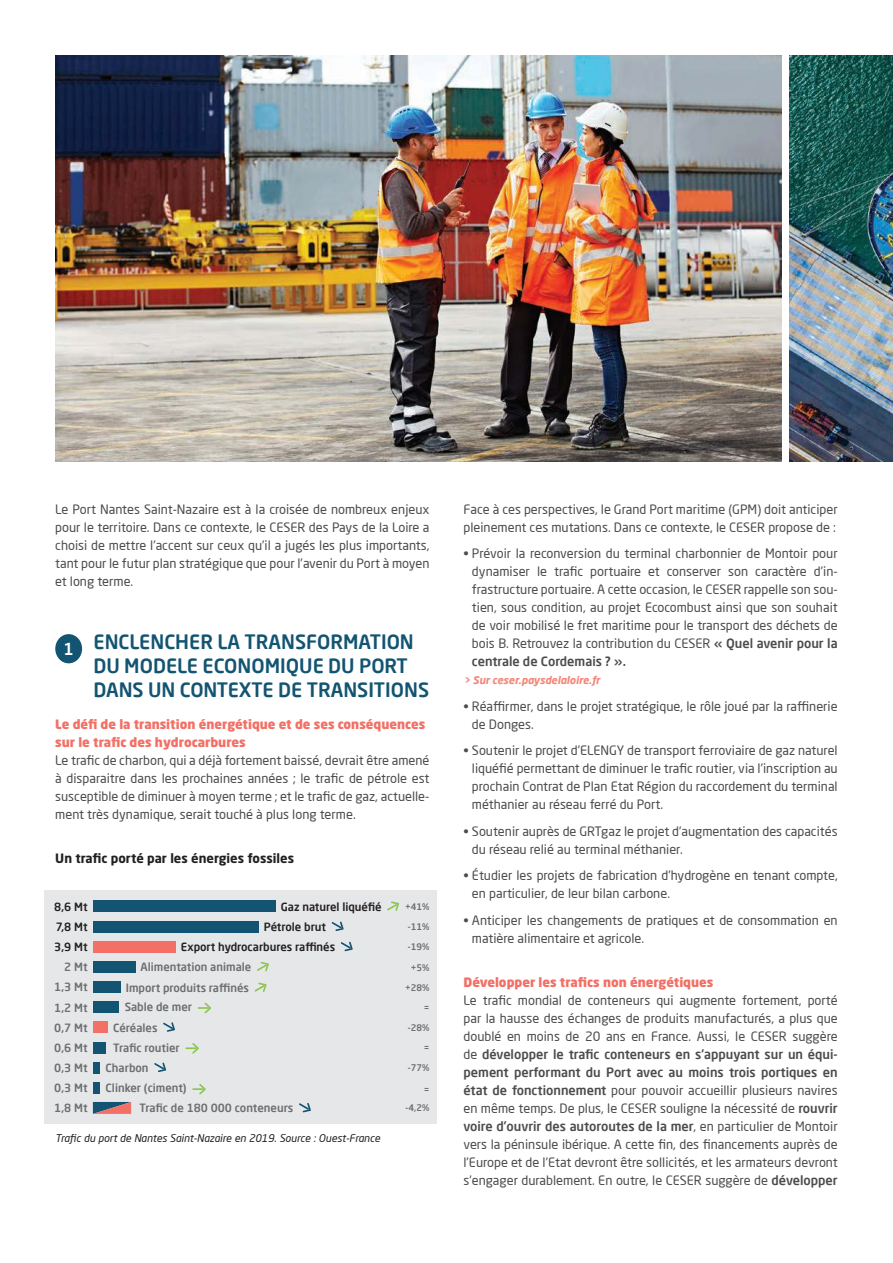
<style>
.page{position:relative;width:893px;height:1263px;background:#fff}
.page>*{position:absolute;margin:0;border:0;box-sizing:border-box;transform-origin:0 0}
.t1{font:500 19.5px/24px "Neo Sans Pro";color:#125471}
.t2{font:12.75px/18px "Neo Sans Pro";color:#4c4c4e;text-align:justify}
.t3{font:900 12.75px/18px "Neo Sans Std";color:#f27066}
.t4{font:700 12.75px "Neo Sans Std";color:#221f1f}
.t5{font:500 11.25px/20.1px "Neo Sans Pro";color:#6c6e70;text-align:right}
.t6{font:500 11.25px/20.1px "Neo Sans Pro";color:#221f1f}
.t7{font:italic 10.5px "Neo Sans Pro";color:#221f1f}
.t8{font:italic 700 10.5px "Neo Sans Pro";color:#f48577}
.t9{font:500 9px/18.1px "Neo Sans Pro";color:#6c6e70;text-align:right}
.s1{font-weight:500}
</style>
<div class="page">
<img style="left:789px;top:55px;width:104px;height:407px">
<img style="left:55px;top:55px;width:726px;height:407px">
<div style="left:55px;top:634px;width:27px;height:29px;background:#125471;border-radius:50%"></div>
<div style="left:45px;top:890px;width:392px;height:233px;background:#e6e7e8"></div>
<div style="left:93px;top:900px;width:183px;height:12px;background:#125471"></div>
<div style="left:93px;top:921px;width:166px;height:11px;background:#125471"></div>
<div style="left:93px;top:941px;width:83px;height:12px;background:#f27066"></div>
<div style="left:93px;top:961px;width:42px;height:12px;background:#125471"></div>
<div style="left:93px;top:981px;width:28px;height:12px;background:#125471"></div>
<div style="left:93px;top:1001px;width:25px;height:12px;background:#125471"></div>
<div style="left:93px;top:1021px;width:15px;height:12px;background:#f27066"></div>
<div style="left:93px;top:1041px;width:13px;height:12px;background:#125471"></div>
<div style="left:93px;top:1062px;width:6px;height:11px;background:#125471"></div>
<div style="left:93px;top:1082px;width:6px;height:12px;background:#125471"></div>
<svg style="left:93px;top:1102px;width:38px;height:12px"></svg>
<svg style="left:387px;top:901px;width:12px;height:10px"></svg>
<svg style="left:332px;top:921px;width:12px;height:10px"></svg>
<svg style="left:341px;top:942px;width:12px;height:9px"></svg>
<svg style="left:257px;top:962px;width:12px;height:9px"></svg>
<svg style="left:254px;top:982px;width:13px;height:10px"></svg>
<svg style="left:198px;top:1002px;width:13px;height:11px"></svg>
<svg style="left:163px;top:1022px;width:12px;height:10px"></svg>
<svg style="left:185px;top:1043px;width:14px;height:11px"></svg>
<svg style="left:154px;top:1062px;width:12px;height:10px"></svg>
<svg style="left:192px;top:1084px;width:14px;height:10px"></svg>
<svg style="left:299px;top:1103px;width:12px;height:9px"></svg>
<p class="t2" style="left:55px;top:500px;width:376px">Le Port Nantes Saint-Nazaire est à la croisée de nombreux enjeux pour le territoire. Dans ce contexte, le CESER des Pays de la Loire a choisi de mettre l’accent sur ceux qu’il a jugés les plus importants, tant pour le futur plan stratégique que pour l’avenir du Port à moyen et long terme.</p>
<h1 class="t1" style="left:93px;top:630px;width:337px;text-indent:-30px"><sub>1</sub> ENCLENCHER LA TRANSFORMATION<br>DU MODELE ECONOMIQUE DU PORT<br>DANS UN CONTEXTE DE TRANSITIONS</h1>
<p class="t3" style="left:55px;top:715px;width:371px">Le défi de la transition énergétique et de ses conséquences sur le trafic des hydrocarbures</p>
<p class="t2" style="left:55px;top:751px;width:376px">Le trafic de charbon, qui a déjà fortement baissé, devrait être amené à disparaitre dans les prochaines années ; le trafic de pétrole est susceptible de diminuer à moyen terme ; et le trafic de gaz, actuelle&shy;ment très dynamique, serait touché à plus long terme.</p>
<p class="t4" style="left:55px;top:853px;width:240px">Un trafic porté par les énergies fossiles</p>
<p class="t6" style="left:54px;top:896px;width:35px">8,6 Mt</p>
<p class="t6" style="left:281px;top:896px;width:102px">Gaz naturel liquéfié</p>
<p class="t6" style="left:264px;top:917px;width:64px">Pétrole brut</p>
<p class="t6" style="left:181px;top:937px;width:156px">Export hydrocarbures raffinés</p>
<p class="t5" style="left:126px;top:957px;width:127px;line-height:20.7px">Alimentation animale<br>Import produits raffinés</p>
<p class="t5" style="left:125px;top:997px;width:69px">Sable de mer</p>
<p class="t5" style="left:113px;top:1017px;width:46px">Céréales</p>
<p class="t5" style="left:113px;top:1037px;width:68px">Trafic routier</p>
<p class="t5" style="left:106px;top:1058px;width:44px">Charbon</p>
<p class="t5" style="left:106px;top:1078px;width:83px">Clinker (ciment)</p>
<p class="t5" style="left:140px;top:1098px;width:155px">Trafic de 180 000 conteneurs</p>
<p class="t6" style="left:54px;top:917px;width:35px">7,8 Mt<br>3,9 Mt</p>
<p class="t5" style="left:54px;top:957px;width:35px;text-align:justify;text-indent:10px">2 Mt 1,3 Mt 1,2 Mt 0,7 Mt 0,6 Mt 0,3 Mt 0,3 Mt 1,8 Mt</p>
<p class="t7" style="left:55px;top:1131px;width:326px">Trafic du port de Nantes Saint-Nazaire en 2019. Source : Ouest-France</p>
<p class="t9" style="left:405px;top:897px;width:26px">+41%</p>
<p class="t9" style="left:408px;top:917px;width:23px">-11%</p>
<p class="t9" style="left:408px;top:937px;width:23px">-19%</p>
<p class="t9" style="left:411px;top:958px;width:20px">+5%</p>
<p class="t9" style="left:405px;top:978px;width:26px">+28%</p>
<p class="t9" style="left:424px;top:998px;width:7px">=</p>
<p class="t9" style="left:408px;top:1018px;width:23px">-28%</p>
<p class="t9" style="left:424px;top:1038px;width:7px">=</p>
<p class="t9" style="left:408px;top:1058px;width:23px">-77%</p>
<p class="t9" style="left:406px;top:1080px;width:25px">= -4,2%</p>
<p class="t2" style="left:463px;top:500px;width:376px">Face à ces perspectives, le Grand Port maritime (GPM) doit anticiper pleinement ces mutations. Dans ce contexte, le CESER propose de :</p>
<p class="t2" style="left:472px;top:545px;width:367px;text-indent:-8px">• Prévoir la reconversion du terminal charbonnier de Montoir pour dynamiser le trafic portuaire et conserver son caractère d’in&shy;frastructure portuaire. A cette occasion, le CESER rappelle son sou&shy;tien, sous condition, au projet Ecocombust ainsi que son souhait de voir mobilisé le fret maritime pour le transport des déchets de bois B. Retrouvez la contribution du CESER <span class="s1">« Quel avenir pour la centrale de Cordemais ? ».</span></p>
<p class="t8" style="left:463px;top:674px;width:138px">&gt; Sur ceser.paysdelaloire.fr</p>
<p class="t2" style="left:472px;top:697px;width:367px;text-indent:-8px">• Réaffirmer, dans le projet stratégique, le rôle joué par la raffinerie de Donges.</p>
<p class="t2" style="left:472px;top:742px;width:367px;text-indent:-8px">• Soutenir le projet d’ELENGY de transport ferroviaire de gaz naturel liquéfié permettant de diminuer le trafic routier, via l’inscription au prochain Contrat de Plan Etat Région du raccordement du terminal méthanier au réseau ferré du Port.</p>
<p class="t2" style="left:472px;top:822px;width:367px;text-indent:-8px">• Soutenir auprès de GRTgaz le projet d’augmentation des capacités du réseau relié au terminal méthanier.</p>
<p class="t2" style="left:472px;top:867px;width:367px;text-indent:-8px">• Étudier les projets de fabrication d’hydrogène en tenant compte, en particulier, de leur bilan carbone.</p>
<p class="t2" style="left:472px;top:911px;width:367px;text-indent:-8px">• Anticiper les changements de pratiques et de consommation en matière alimentaire et agricole.</p>
<p class="t3" style="left:463px;top:974px;width:251px">Développer les trafics non énergétiques</p>
<p class="t2" style="left:463px;top:991px;width:376px">Le trafic mondial de conteneurs qui augmente fortement, porté par la hausse des échanges de produits manufacturés, a plus que doublé en moins de 20 ans en France. Aussi, le CESER suggère de <span class="s1">développer le trafic conteneurs en s’appuyant sur un équi&shy;pement performant du Port avec au moins trois portiques en état de fonctionnement</span> pour pouvoir accueillir plusieurs navires en même temps. De plus, le CESER souligne la nécessité de <span class="s1">rouvrir voire d’ouvrir des autoroutes de la mer</span>, en particulier de Montoir vers la péninsule ibérique. A cette fin, des financements auprès de l’Europe et de l’Etat devront être sollicités, et les armateurs devront s’engager durablement. En outre, le CESER suggère de <span class="s1">développer</span></p>
</div>
